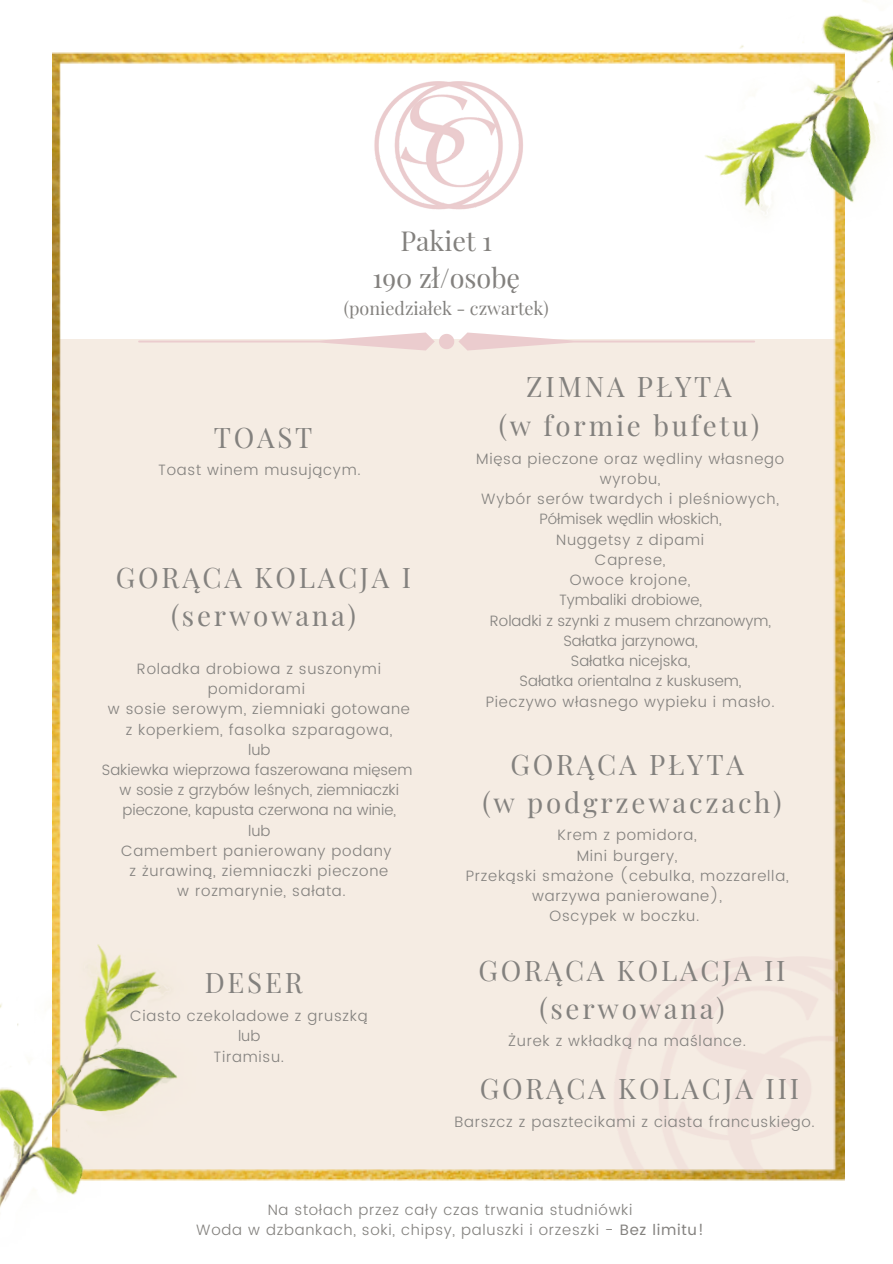
<style>
.page{position:relative;width:893px;height:1264px;background:#fff}
.page>*{position:absolute;margin:0;border:0;box-sizing:border-box;transform-origin:0 0}
.t1{font:27.75px/38.2px "Playfair Display";letter-spacing:.1em;color:#83817e;text-align:center}
.t2{font:27px/37px "Playfair Display";color:#83817e;text-align:center}
.t3{font:18px "Playfair Display";color:#83817e}
.t4{font:300 15px/20.2px "Poppins";letter-spacing:.05em;color:#83817e;text-align:center}
.s1{font-weight:400}
</style>
<div class="page">
<img style="left:52px;top:52px;width:792px;height:1128px">
<img style="left:0;top:871px;width:251px;height:337px">
<img style="left:609px;top:0;width:283px;height:319px">
<svg style="left:138px;top:332px;width:617px;height:18px"></svg>
<img style="left:574px;top:956px;width:263px;height:216px">
<img style="left:356px;top:81px;width:184px;height:142px">
<h2 class="t2" style="left:372px;top:221px;width:149px">Pakiet 1<br>190 zł/osobę</h2>
<p class="t3" style="left:344px;top:295px;width:206px">(poniedziałek - czwartek)</p>
<h1 class="t1" style="left:214px;top:417px;width:100px">TOAST</h1>
<p class="t4" style="left:158px;top:460px;width:204px">Toast winem musującym.</p>
<h1 class="t1" style="left:116px;top:557px;width:296px">GORĄCA KOLACJA I (serwowana)</h1>
<p class="t4" style="left:102px;top:658px;width:312px">Roladka drobiowa z suszonymi pomidorami<br>w sosie serowym, ziemniaki gotowane z koperkiem, fasolka szparagowa,<br>lub<br>Sakiewka wieprzowa faszerowana mięsem w sosie z grzybów leśnych, ziemniaczki pieczone, kapusta czerwona na winie,<br>lub<br>Camembert panierowany podany<br>z żurawiną, ziemniaczki pieczone<br>w rozmarynie, sałata.</p>
<h1 class="t1" style="left:205px;top:962px;width:99px">DESER</h1>
<p class="t4" style="left:130px;top:1005px;width:239px">Ciasto czekoladowe z gruszką lub<br>Tiramisu.</p>
<h1 class="t1" style="left:498px;top:367px;width:262px">ZIMNA PŁYTA<br>(w formie bufetu)</h1>
<p class="t4" style="left:476px;top:448px;width:309px">Mięsa pieczone oraz wędliny własnego wyrobu,<br>Wybór serów twardych i pleśniowych,<br>Półmisek wędlin włoskich,<br>Nuggetsy z dipami<br>Caprese,<br>Owoce krojone,<br>Tymbaliki drobiowe,<br>Roladki z szynki z musem chrzanowym,<br>Sałatka jarzynowa,<br>Sałatka nicejska,<br>Sałatka orientalna z kuskusem,<br>Pieczywo własnego wypieku i masło.</p>
<h1 class="t1" style="left:482px;top:744px;width:300px">GORĄCA PŁYTA<br>(w podgrzewaczach)</h1>
<p class="t4" style="left:465px;top:825px;width:324px">Krem z pomidora,<br>Mini burgery,<br>Przekąski smażone (cebulka, mozzarella, warzywa panierowane),<br>Oscypek w boczku.</p>
<h1 class="t1" style="left:478px;top:950px;width:309px">GORĄCA KOLACJA II (serwowana)</h1>
<p class="t4" style="left:508px;top:1030px;width:239px">Żurek z wkładką na maślance.</p>
<h1 class="t1" style="left:480px;top:1068px;width:321px">GORĄCA KOLACJA III</h1>
<p class="t4" style="left:454px;top:1111px;width:362px">Barszcz z pasztecikami z ciasta francuskiego.</p>
<p class="t4" style="left:196px;top:1199px;width:509px">Na stołach przez cały czas trwania studniówki<br>Woda w dzbankach, soki, chipsy, paluszki i orzeszki - <span class="s1">Bez limitu!</span></p>
</div>
